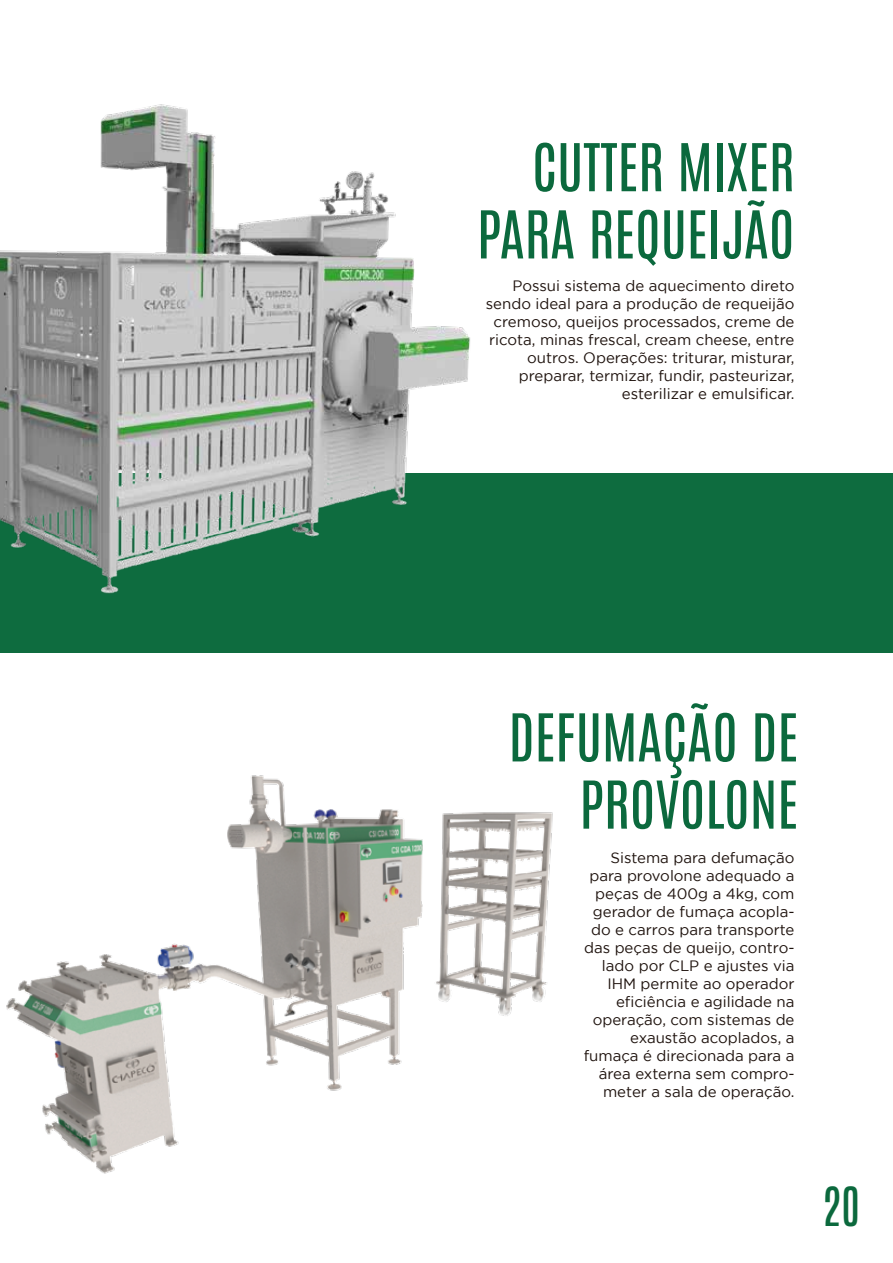
<style>
.page{position:relative;width:893px;height:1263px;background:#fff}
.page>*{position:absolute;margin:0;border:0;box-sizing:border-box;transform-origin:0 0}
.t1{font:55.95px/67.2px "Antonio";color:#0b693d;text-align:right}
.t2{font:45.75px "Antonio";color:#0b693d}
.t3{font:15px/18px "Gotham";color:#1e120d;text-align:right}
</style>
<div class="page">
<div style="left:0;top:473px;width:893px;height:180px;background:#0e6c3f"></div>
<img style="left:0;top:104px;width:470px;height:490px">
<img style="left:6px;top:775px;width:547px;height:399px">
<h1 class="t1" style="left:477px;top:135px;width:319px">CUTTER MIXER<br>PARA REQUEIJÃO</h1>
<p class="t3" style="left:486px;top:276px;width:310px">Possui sistema de aquecimento direto sendo ideal para a produção de requeijão cremoso, queijos processados, creme de ricota, minas frescal, cream cheese, entre outros. Operações: triturar, misturar, preparar, termizar, fundir, pasteurizar, esterilizar e emulsificar.</p>
<h1 class="t1" style="left:509px;top:705px;width:291px">DEFUMAÇÃO DE<br>PROVOLONE</h1>
<p class="t3" style="left:584px;top:849px;width:212px">Sistema para defumação para provolone adequado a peças de 400g a 4kg, com gerador de fumaça acopla&shy;do e carros para transporte das peças de queijo, contro&shy;lado por CLP e ajustes via<br>IHM permite ao operador eficiência e agilidade na operação, com sistemas de exaustão acoplados, a fumaça é direcionada para a área externa sem compro&shy;meter a sala de operação.</p>
<h2 class="t2" style="left:822px;top:1174px;width:40px">20</h2>
</div>
